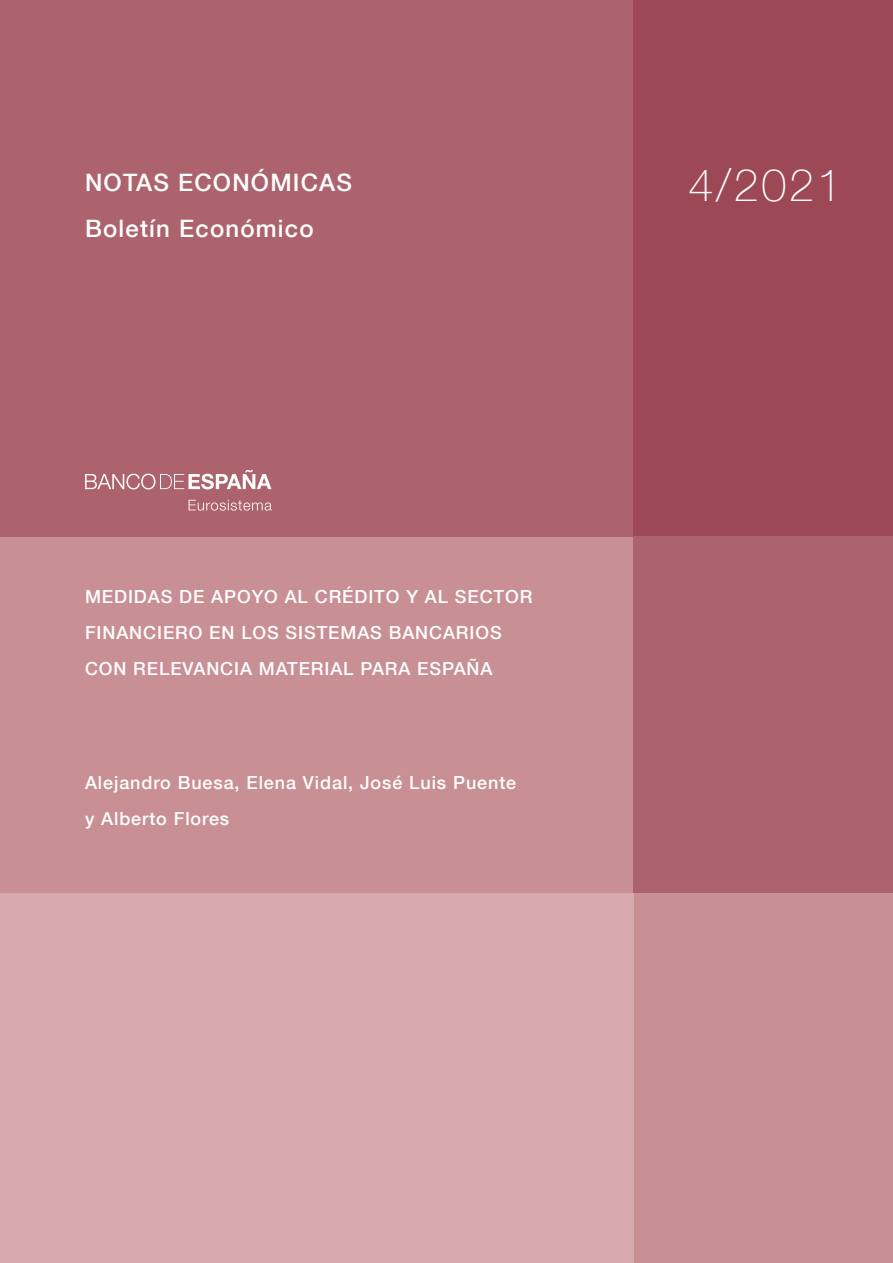
<style>
.page{position:relative;width:893px;height:1263px;background:#fff}
.page>*{position:absolute;margin:0;border:0;box-sizing:border-box;transform-origin:0 0}
.Fecha{font:100 45px "Bd E Neue Helvetica";color:#fff}
.Boletín_económico{font:500 24px "Bd E Neue Helvetica";letter-spacing:.05em;color:#fff}
.Artículos_Analíticos{font:500 24px "Bd E Neue Helvetica";letter-spacing:.05em;color:#fff}
.Título_artículo{font:500 18px/36px "Bd E Neue Helvetica";letter-spacing:.05em;color:#fff}
.Autores{font:500 18px/36px "Bd E Neue Helvetica";letter-spacing:.05em;color:#fff}
</style>
<div class="page">
<div style="left:0;top:536px;width:634px;height:357px;background:#c88f95"></div>
<div style="left:0;top:0;width:634px;height:536px;background:#ad636d"></div>
<div style="left:634px;top:0;width:259px;height:536px;background:#9d4855"></div>
<div style="left:634px;top:536px;width:259px;height:357px;background:#ad636d"></div>
<div style="left:634px;top:893px;width:259px;height:370px;background:#c88f95"></div>
<div style="left:0;top:893px;width:634px;height:370px;background:#d7aaaf"></div>
<svg style="left:189px;top:500px;width:83px;height:11px"></svg>
<svg style="left:85px;top:470px;width:186px;height:19px"></svg>
<p class="Artículos_Analíticos" style="left:85px;top:168px;width:268px">NOTAS ECONÓMICAS</p>
<p class="Boletín_económico" style="left:85px;top:214px;width:230px">Boletín Económico</p>
<p class="Título_artículo" style="left:85px;top:578px;width:449px">MEDIDAS DE APOYO AL CRÉDITO Y AL SECTOR<br>FINANCIERO EN LOS SISTEMAS BANCARIOS<br>CON RELEVANCIA MATERIAL PARA ESPAÑA</p>
<p class="Autores" style="left:85px;top:764px;width:433px">Alejandro Buesa, Elena Vidal, José Luis Puente y Alberto Flores</p>
<p class="Fecha" style="left:688px;top:158px;width:155px">4/2021</p>
</div>
